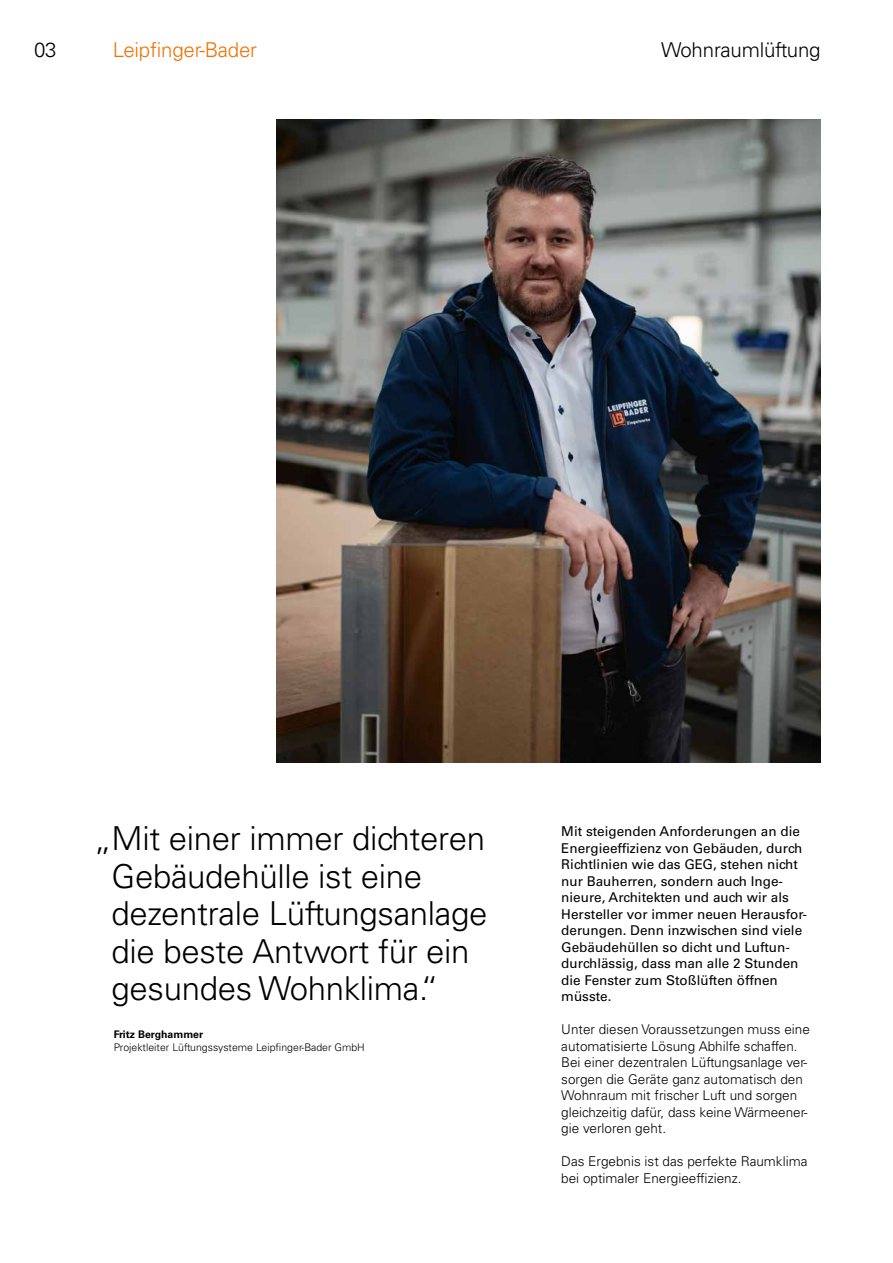
<style>
.page{position:relative;width:893px;height:1263px;background:#fff}
.page>*{position:absolute;margin:0;border:0;box-sizing:border-box;transform-origin:0 0}
.t1{font:300 33px/37.5px "Univers LT Std";letter-spacing:-.01em;color:#000}
.t2{font:300 20.4px "Univers LT Std";letter-spacing:-.01em;color:#000}
.t3{font:300 20.4px "Univers LT Std";letter-spacing:-.01em;color:#ee7203}
.t4{font:13.5px/16.5px "Univers LT Std";color:#000}
.t5{font:300 13.5px/16.5px "Univers LT Std";color:#000}
.t6{font:300 10.5px "Univers LT Std";color:#000}
.t7{font:700 10.5px "Univers LT Std";color:#000}
</style>
<div class="page">
<img style="left:276px;top:119px;width:545px;height:644px">
<h2 class="t2" style="left:34px;top:38px;width:24px">03</h2>
<h2 class="t3" style="left:113px;top:38px;width:146px">Leipfinger-Bader</h2>
<h2 class="t2" style="left:661px;top:38px;width:161px">Wohnraumlüftung</h2>
<h1 class="t1" style="left:112px;top:820px;width:377px;text-indent:-18px">„Mit einer immer dichteren<br>Gebäudehülle ist eine dezentrale Lüftungsanlage die beste Antwort für ein gesundes Wohnklima.“</h1>
<p class="t7" style="left:114px;top:1028px;width:91px">Fritz Berghammer</p>
<p class="t6" style="left:114px;top:1041px;width:253px">Projektleiter Lüftungssysteme Leipfinger-Bader GmbH</p>
<p class="t4" style="left:561px;top:823px;width:247px">Mit steigenden Anforderungen an die Energieeffizienz von Gebäuden, durch Richtlinien wie das GEG, stehen nicht nur Bauherren, sondern auch Inge&shy;nieure, Architekten und auch wir als Hersteller vor immer neuen Herausfor&shy;derungen. Denn inzwischen sind viele Gebäudehüllen so dicht und Luftun&shy;durchlässig, dass man alle 2 Stunden die Fenster zum Stoßlüften öffnen müsste.</p>
<p class="t5" style="left:561px;top:1021px;width:250px">Unter diesen Voraussetzungen muss eine automatisierte Lösung Abhilfe schaffen.<br>Bei einer dezentralen Lüftungsanlage ver&shy;sorgen die Geräte ganz automatisch den Wohnraum mit frischer Luft und sorgen gleichzeitig dafür, dass keine Wärmeener&shy;gie verloren geht.</p>
<p class="t5" style="left:561px;top:1153px;width:248px">Das Ergebnis ist das perfekte Raumklima bei optimaler Energieeffizienz.</p>
</div>
